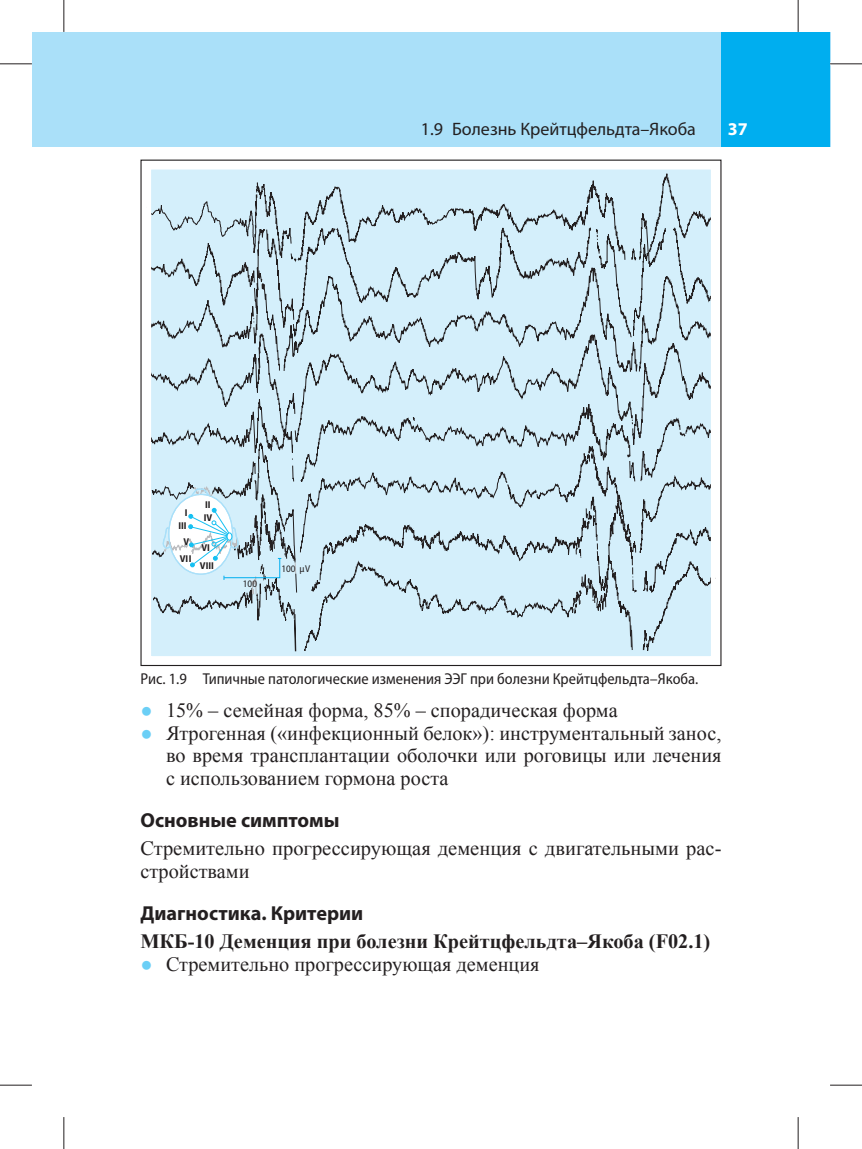
<style>
.page{position:relative;width:862px;height:1149px;background:#fff}
.page>*{position:absolute;margin:0;border:0;box-sizing:border-box;transform-origin:0 0}
.t1{font:20.25px/22.5px "Times New Roman";color:#231f20;text-align:justify}
.t2{font:700 20.25px "Times New Roman";color:#231f20}
.t3{font:700 20.25px "Myriad Pro";color:#231f20}
.t4{font:18px "Myriad Pro";color:#231f20}
.t5{font:700 18px "Myriad Pro";color:#fff}
.t6{font:semi-condensed 15.75px "Myriad Pro";color:#231f20}
.t7{font:700 semi-condensed 9.9px/16.7px "Myriad Pro";color:#231f20;text-align:center}
.t8{font:semi-condensed 9.9px "Myriad Pro";color:#231f20}
.s1{color:#6bcff6}
</style>
<div class="page">
<div style="left:32px;top:32px;width:797px;height:115px;background:#aae0f9"></div>
<div style="left:721px;top:32px;width:108px;height:115px;background:#00aeef"></div>
<svg style="left:151px;top:169px;width:560px;height:487px"></svg>
<hr style="left:0;top:63px;width:32px;height:1px;background:#231f20">
<hr style="left:829px;top:63px;width:32px;height:1px;background:#231f20">
<hr style="left:0;top:1084px;width:32px;height:1px;background:#231f20">
<hr style="left:829px;top:1084px;width:32px;height:1px;background:#231f20">
<hr style="left:63px;top:0;width:1px;height:32px;background:#231f20">
<hr style="left:63px;top:1116px;width:1px;height:32px;background:#231f20">
<hr style="left:797px;top:0;width:1px;height:32px;background:#231f20">
<hr style="left:797px;top:1116px;width:1px;height:32px;background:#231f20">
<p class="t4" style="left:420px;top:122px;width:276px">1.9 Болезнь Крейтцфельдта–Якоба</p>
<p class="t5" style="left:727px;top:122px;width:21px">37</p>
<p class="t7" style="left:185px;top:505px;width:4px">I</p>
<p class="t7" style="left:178px;top:518px;width:15px">III<br>V<br>VII</p>
<p class="t7" style="left:205px;top:497px;width:7px">II</p>
<p class="t7" style="left:204px;top:510px;width:10px">IV</p>
<p class="t7" style="left:201px;top:539px;width:10px">VI</p>
<p class="t7" style="left:200px;top:558px;width:15px">VIII</p>
<p class="t8" style="left:243px;top:580px;width:16px">100</p>
<p class="t8" style="left:281px;top:564px;width:30px">100 μV</p>
<p class="t6" style="left:140px;top:672px;width:559px">Рис. 1.9 Типичные патологические изменения ЭЭГ при болезни Крейтцфельдта–Якоба.</p>
<p class="t1" style="left:140px;top:699px;width:478px"><span class="s1">●</span> 15% – семейная форма, 85% – спорадическая форма</p>
<p class="t1" style="left:166px;top:721px;width:556px;text-indent:-26px"><span class="s1">●</span> Ятрогенная («инфекционный белок»): инструментальный занос, во время трансплантации оболочки или роговицы или лечения с использованием гормона роста</p>
<p class="t3" style="left:140px;top:811px;width:200px">Основные симптомы</p>
<p class="t1" style="left:140px;top:837px;width:582px">Стремительно прогрессирующая деменция с двигательными рас&shy;стройствами</p>
<p class="t3" style="left:140px;top:904px;width:224px">Диагностика. Критерии</p>
<p class="t2" style="left:140px;top:930px;width:571px">МКБ-10 Деменция при болезни Крейтцфельдта–Якоба (F02.1)</p>
<p class="t1" style="left:140px;top:952px;width:400px"><span class="s1">●</span> Стремительно прогрессирующая деменция</p>
</div>
